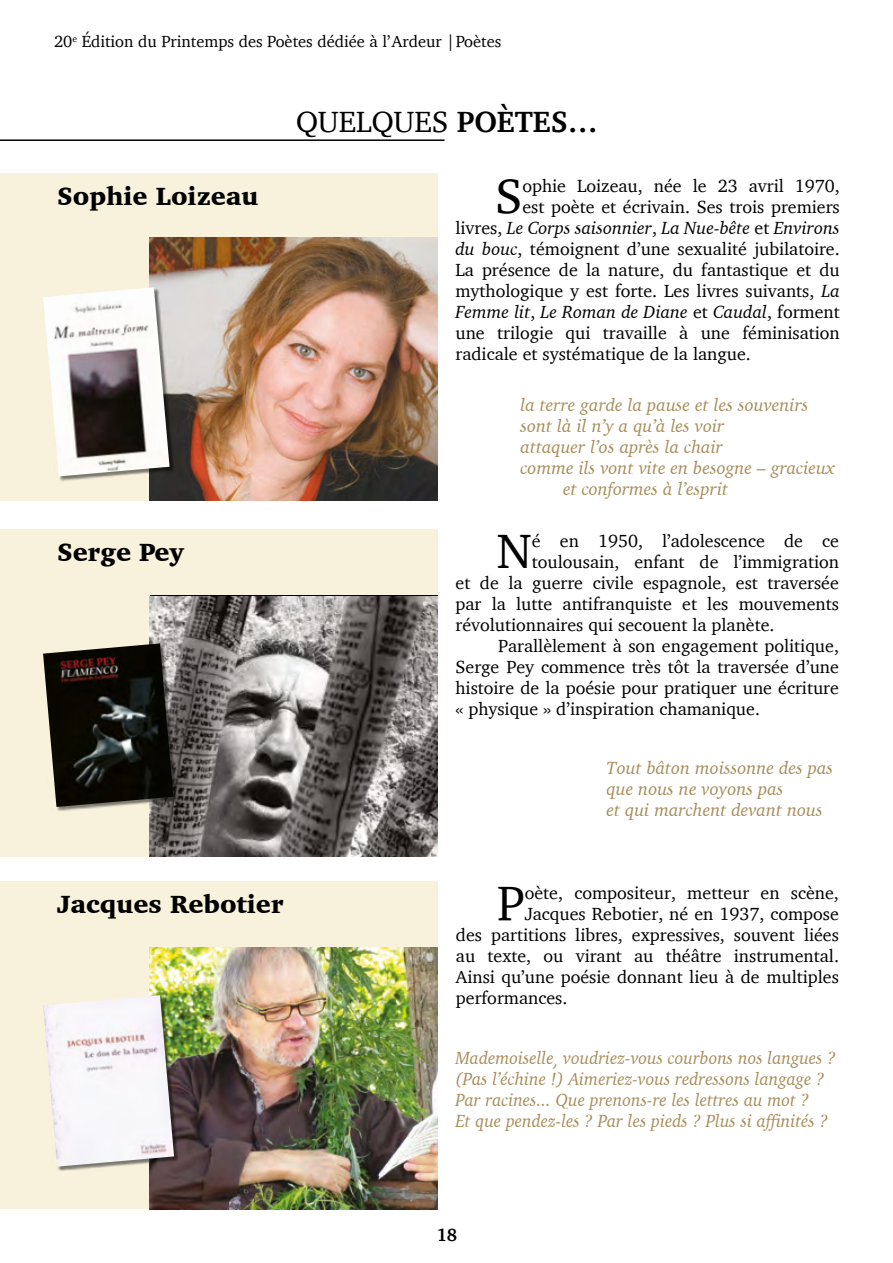
<style>
.page{position:relative;width:893px;height:1263px;background:#fff}
.page>*{position:absolute;margin:0;border:0;box-sizing:border-box;transform-origin:0 0}
.t1{font:49.35px "Charter";color:#000}
.t2{font:30px "Charter";color:#000}
.t3{font:900 25.5px "Charter";color:#000}
.t4{font:18px "Charter";color:#000}
.t5{font:italic 18px/21px "Charter";color:#a88c59}
.t6{font:italic 18px/21px "Charter";color:#a88c59;scale:.96 1}
.t7{font:italic 18px "Charter";color:#000}
.t8{font:700 18px "Charter";color:#000}
.t9{font:16.5px "Charter";color:#000}
.s1{font-weight:700}
.s2{font-style:normal}
.s3{font-style:italic}
</style>
<div class="page">
<div style="left:0;top:529px;width:437px;height:328px;background:#f8f2dd"></div>
<div style="left:0;top:881px;width:437px;height:328px;background:#f8f2dd"></div>
<div style="left:0;top:173px;width:437px;height:328px;background:#f8f2dd"></div>
<img style="left:150px;top:238px;width:287px;height:263px">
<img style="left:150px;top:597px;width:287px;height:259px">
<img style="left:150px;top:948px;width:287px;height:261px">
<div style="left:45px;top:644px;width:133px;height:168px;background:#000;opacity:.5"></div>
<img style="left:43px;top:643px;width:130px;height:164px">
<div style="left:45px;top:289px;width:129px;height:192px;background:#000;opacity:.5"></div>
<img style="left:43px;top:287px;width:127px;height:189px">
<div style="left:45px;top:996px;width:133px;height:175px;background:#000;opacity:.5"></div>
<img style="left:43px;top:995px;width:131px;height:171px">
<hr style="left:0;top:139px;width:445px;height:2px;background:#000">
<p class="t9" style="left:54px;top:27px;width:449px">20<sup>e</sup> Édition du Printemps des Poètes dédiée à l’Ardeur |Poètes</p>
<h3 class="t3" style="left:57px;top:180px;width:203px">Sophie Loizeau</h3>
<h3 class="t3" style="left:57px;top:537px;width:128px">Serge Pey</h3>
<h2 class="t2" style="left:296px;top:96px;width:303px">QUELQUES <span class="s1">POÈTES…</span></h2>
<h1 class="t1" style="left:495px;top:153px;width:29px">S</h1>
<p class="t4" style="left:522px;top:170px;width:319px">ophie Loizeau, née le 23 avril 1970,</p>
<p class="t4" style="left:522px;top:191px;width:319px">est poète et écrivain. Ses trois premiers</p>
<p class="t7" style="left:455px;top:213px;width:386px"><span class="s2">livres,</span> Le Corps saisonnier<span class="s2">,</span> La Nue-bête <span class="s2">et</span> Environs</p>
<p class="t4" style="left:455px;top:233px;width:386px"><span class="s3">du bouc</span>, témoignent d’une sexualité jubilatoire.</p>
<p class="t4" style="left:455px;top:254px;width:386px">La présence de la nature, du fantastique et du</p>
<p class="t4" style="left:455px;top:275px;width:386px">mythologique y est forte. Les livres suivants, <span class="s3">La</span></p>
<p class="t7" style="left:455px;top:297px;width:386px">Femme lit<span class="s2">,</span> Le Roman de Diane <span class="s2">et</span> Caudal<span class="s2">, forment</span></p>
<p class="t4" style="left:455px;top:317px;width:386px">une trilogie qui travaille à une féminisation</p>
<p class="t4" style="left:455px;top:338px;width:297px">radicale et systématique de la langue.</p>
<p class="t5" style="left:521px;top:394px;width:290px">la terre garde la pause et les souvenirs</p>
<p class="t5" style="left:521px;top:415px;width:205px">sont là il n’y a qu’à les voir</p>
<p class="t5" style="left:521px;top:436px;width:204px">attaquer l’os après la chair</p>
<p class="t5" style="left:521px;top:457px;width:316px">comme ils vont vite en besogne – gracieux</p>
<p class="t5" style="left:563px;top:478px;width:167px">et conformes à l’esprit</p>
<h1 class="t1" style="left:497px;top:509px;width:37px">N</h1>
<p class="t4" style="left:532px;top:525px;width:309px">é en 1950, l’adolescence de ce</p>
<p class="t4" style="left:532px;top:546px;width:309px">toulousain, enfant de l’immigration</p>
<p class="t4" style="left:455px;top:567px;width:385px">et de la guerre civile espagnole, est traversée</p>
<p class="t4" style="left:455px;top:588px;width:385px">par la lutte antifranquiste et les mouvements</p>
<p class="t4" style="left:455px;top:609px;width:321px">révolutionnaires qui secouent la planète.</p>
<p class="t4" style="left:498px;top:630px;width:342px">Parallèlement à son engagement politique,</p>
<p class="t4" style="left:455px;top:651px;width:385px">Serge Pey commence très tôt la traversée d’une</p>
<p class="t4" style="left:455px;top:672px;width:385px">histoire de la poésie pour pratiquer une écriture</p>
<p class="t4" style="left:455px;top:693px;width:306px">« physique » d’inspiration chamanique.</p>
<p class="t5" style="left:606px;top:758px;width:228px">Tout bâton moissonne des pas que nous ne voyons pas<br>et qui marchent devant nous</p>
<h3 class="t3" style="left:57px;top:889px;width:228px">Jacques Rebotier</h3>
<h1 class="t1" style="left:497px;top:860px;width:29px">P</h1>
<p class="t4" style="left:525px;top:877px;width:316px">oète, compositeur, metteur en scène,</p>
<p class="t4" style="left:525px;top:898px;width:316px">Jacques Rebotier, né en 1937, compose</p>
<p class="t4" style="left:456px;top:919px;width:385px">des partitions libres, expressives, souvent liées</p>
<p class="t4" style="left:456px;top:940px;width:385px">au texte, ou virant au théâtre instrumental.</p>
<p class="t4" style="left:456px;top:961px;width:385px">Ainsi qu’une poésie donnant lieu à de multiples</p>
<p class="t4" style="left:456px;top:982px;width:113px">performances.</p>
<p class="t6" style="left:455px;top:1048px;width:398px">Mademoiselle, voudriez-vous courbons nos langues ? (Pas l’échine !) Aimeriez-vous redressons langage ?<br>Par racines... Que prenons-re les lettres au mot ?<br>Et que pendez-les ? Par les pieds ? Plus si affinités ?</p>
<p class="t8" style="left:436px;top:1220px;width:22px">18</p>
</div>
